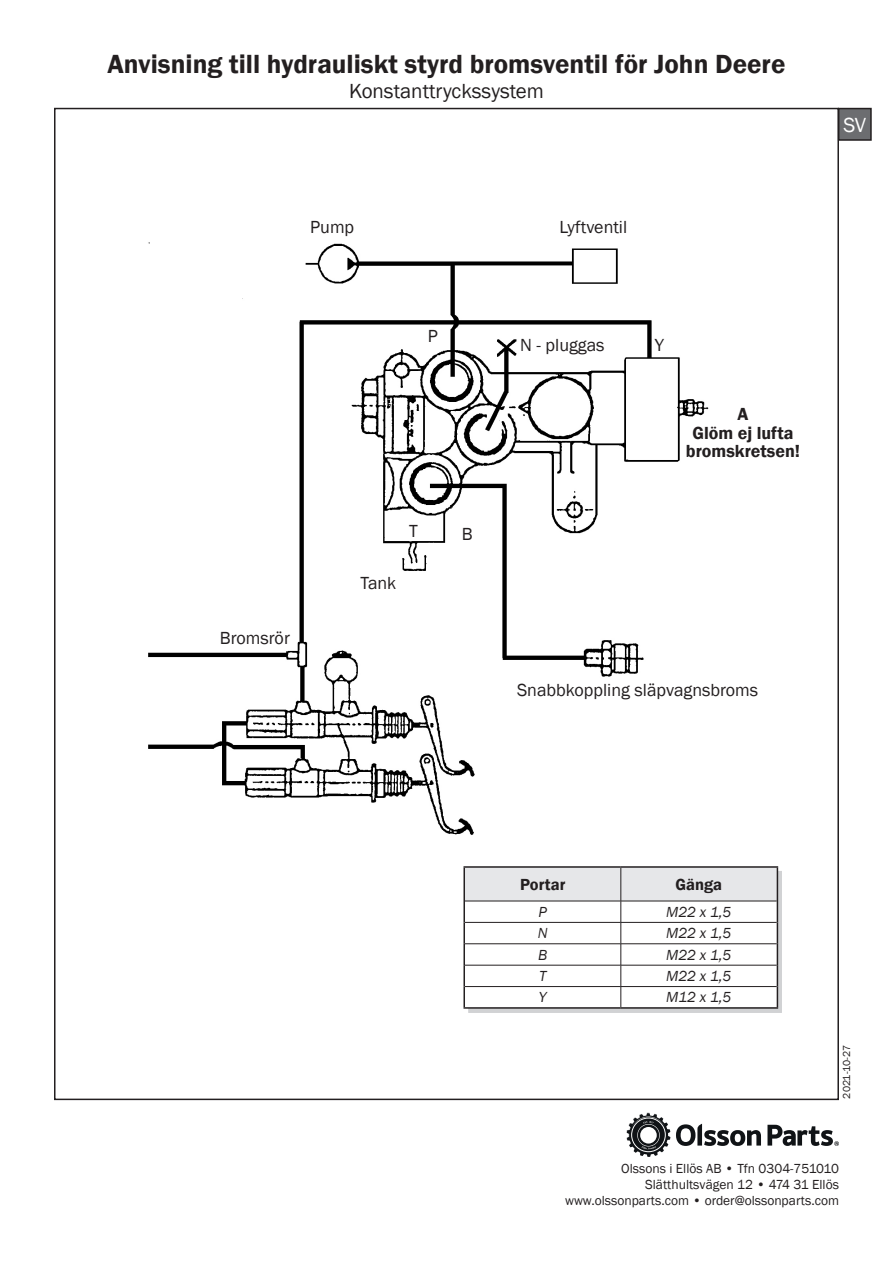
<style>
.page{position:relative;width:893px;height:1263px;background:#fff}
.page>*{position:absolute;margin:0;border:0;box-sizing:border-box;transform-origin:0 0}
.t1{font:600 27px "Franklin Gothic";color:#231f20}
.t2{font:21px "Franklin Gothic";color:#231f20}
.t3{font:21px "Franklin Gothic";color:#fff}
.t4{font:18px "Franklin Gothic";color:#231f20}
.t5{font:600 18px "Franklin Gothic";color:#231f20}
.t6{font:600 16.5px "Franklin Gothic";color:#231f20}
.t7{font:italic 15px "Franklin Gothic";color:#231f20}
.t8{font:13.5px/16.2px "Franklin Gothic";color:#231f20;text-align:right}
.t9{font:10.5px "Franklin Gothic";letter-spacing:-.03em;color:#231f20}
</style>
<div class="page">
<svg style="left:468px;top:871px;width:314px;height:142px;fill:#d1d2d4"></svg>
<hr style="left:463px;top:866px;width:158px;height:2px;background:#231f20">
<hr style="left:463px;top:868px;width:2px;height:33px;background:#231f20">
<hr style="left:621px;top:866px;width:157px;height:2px;background:#231f20">
<hr style="left:463px;top:901px;width:2px;height:21px;background:#231f20">
<hr style="left:463px;top:922px;width:2px;height:22px;background:#231f20">
<hr style="left:463px;top:944px;width:2px;height:21px;background:#231f20">
<hr style="left:463px;top:965px;width:2px;height:21px;background:#231f20">
<hr style="left:463px;top:986px;width:2px;height:21px;background:#231f20">
<hr style="left:463px;top:1007px;width:158px;height:2px;background:#231f20">
<hr style="left:621px;top:1007px;width:157px;height:2px;background:#231f20">
<svg style="left:464px;top:867px;width:314px;height:141px"></svg>
<img style="left:148px;top:242px;width:561px;height:593px">
<div style="left:839px;top:109px;width:32px;height:31px;background:#6c6d70"></div>
<div style="left:838px;top:108px;width:34px;height:33px;border:2px solid #231f20"></div>
<svg style="left:676px;top:1124px;width:85px;height:22px"></svg>
<svg style="left:626px;top:1113px;width:44px;height:44px"></svg>
<svg style="left:767px;top:1125px;width:72px;height:21px"></svg>
<p class="t1" style="left:108px;top:47px;width:679px">Anvisning till hydrauliskt styrd bromsventil för John Deere</p>
<p class="t2" style="left:349px;top:78px;width:196px">Konstanttryckssystem</p>
<p class="t4" style="left:310px;top:215px;width:45px">Pump</p>
<p class="t4" style="left:559px;top:216px;width:69px">Lyftventil</p>
<p class="t4" style="left:220px;top:627px;width:72px">Bromsrör</p>
<p class="t4" style="left:428px;top:325px;width:12px">P</p>
<p class="t4" style="left:409px;top:519px;width:10px">T</p>
<p class="t4" style="left:462px;top:522px;width:12px">B</p>
<p class="t4" style="left:360px;top:571px;width:37px">Tank</p>
<p class="t4" style="left:520px;top:334px;width:86px">N - pluggas</p>
<p class="t4" style="left:655px;top:334px;width:11px">Y</p>
<p class="t5" style="left:738px;top:403px;width:12px">A</p>
<p class="t5" style="left:692px;top:421px;width:103px">Glöm ej lufta</p>
<p class="t5" style="left:686px;top:440px;width:116px">bromskretsen!</p>
<p class="t4" style="left:517px;top:679px;width:243px">Snabbkoppling släpvagnsbroms</p>
<h2 class="t3" style="left:843px;top:112px;width:24px">SV</h2>
<p class="t6" style="left:520px;top:874px;width:47px">Portar</p>
<p class="t6" style="left:675px;top:874px;width:48px">Gänga</p>
<p class="t7" style="left:539px;top:902px;width:10px">P</p>
<p class="t7" style="left:666px;top:902px;width:67px">M22 x 1,5</p>
<p class="t7" style="left:538px;top:924px;width:11px">N</p>
<p class="t7" style="left:666px;top:924px;width:67px">M22 x 1,5</p>
<p class="t7" style="left:538px;top:945px;width:11px">B</p>
<p class="t7" style="left:666px;top:945px;width:67px">M22 x 1,5</p>
<p class="t7" style="left:539px;top:967px;width:9px">T</p>
<p class="t7" style="left:666px;top:967px;width:67px">M22 x 1,5</p>
<p class="t7" style="left:539px;top:988px;width:9px">Y</p>
<p class="t7" style="left:666px;top:988px;width:67px">M12 x 1,5</p>
<p class="t9" style="left:840px;top:1098px;width:55px;rotate:-90deg">2021-10-27</p>
<p class="t8" style="left:565px;top:1160px;width:275px">Olssons i Ellös AB • Tfn 0304-751010<br>Slätthultsvägen 12 • 474 31 Ellös www.olssonparts.com • order@olssonparts.com</p>
</div>
